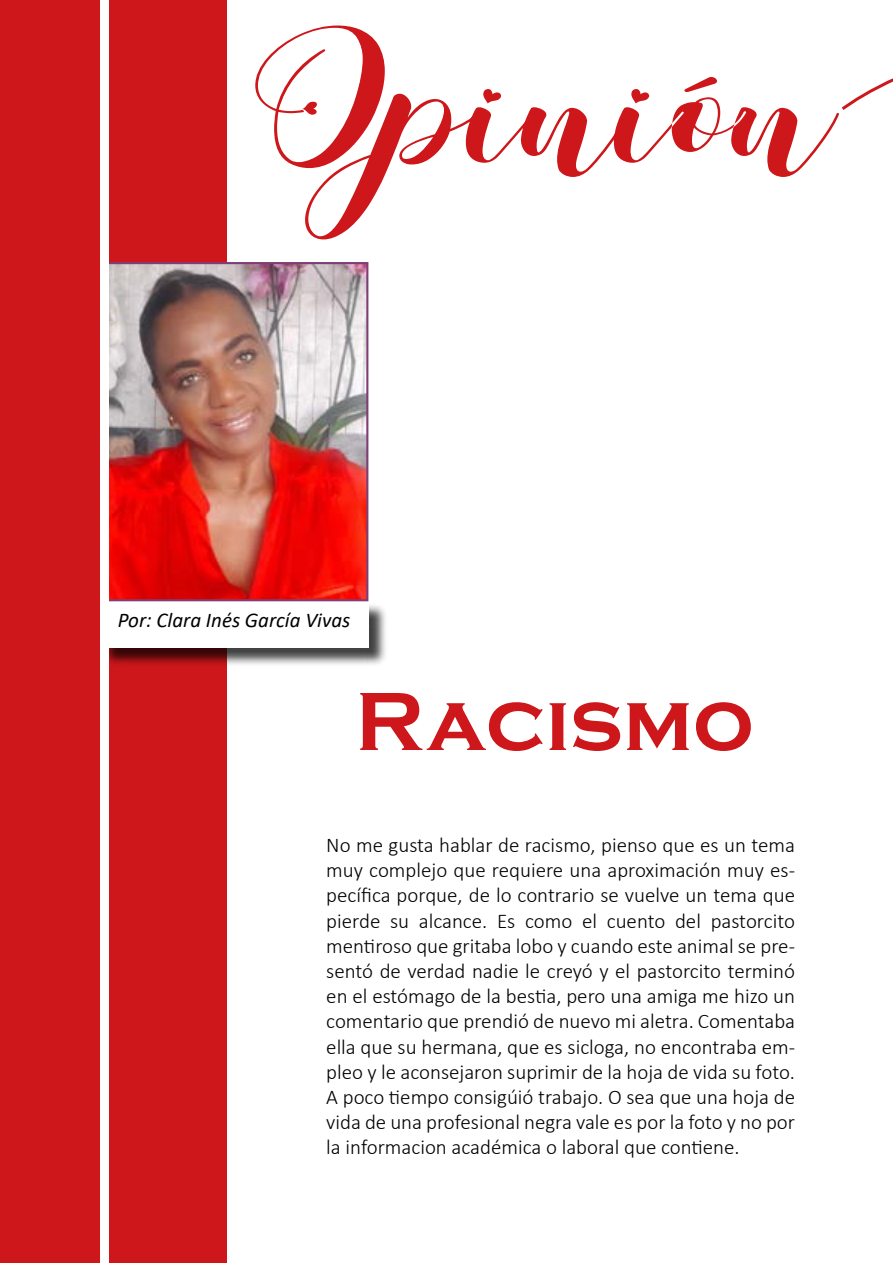
<style>
.page{position:relative;width:893px;height:1263px;background:#fff}
.page>*{position:absolute;margin:0;border:0;box-sizing:border-box;transform-origin:0 0}
.t1{font:700 85.5px "Copperplate Gothic";color:#cd171a}
.t2{font:300 21px/25.2px "Calibri";color:#000;text-align:justify}
.t3{font:italic 21px "Calibri";color:#000}
</style>
<div class="page">
<div style="left:0;top:0;width:226px;height:1263px;background:#cd171a"></div>
<svg style="left:255px;top:26px;width:584px;height:213px"></svg>
<div style="left:102px;top:604px;width:285px;height:63px;background:#000;opacity:.75"></div>
<div style="left:100px;top:601px;width:268px;height:47px;background:#fff"></div>
<img style="left:108px;top:265px;width:257px;height:333px">
<div style="left:103px;top:262px;width:265px;height:339px;border:2px solid #803d74"></div>
<div style="left:100px;top:0;width:8px;height:1263px;background:#fff"></div>
<svg style="left:841px;top:78px;width:52px;height:32px"></svg>
<p class="t3" style="left:118px;top:605px;width:234px">Por: Clara Inés García Vivas</p>
<h1 class="t1" style="left:355px;top:674px;width:400px">Racismo</h1>
<p class="t2" style="left:326px;top:832px;width:470px">No me gusta hablar de racismo, pienso que es un tema muy complejo que requiere una aproximación muy es&shy;pecífica porque, de lo contrario se vuelve un tema que pierde su alcance. Es como el cuento del pastorcito mentiroso que gritaba lobo y cuando este animal se pre&shy;sentó de verdad nadie le creyó y el pastorcito terminó en el estómago de la bestia, pero una amiga me hizo un comentario que prendió de nuevo mi aletra. Comentaba ella que su hermana, que es sicloga, no encontraba em&shy;pleo y le aconsejaron suprimir de la hoja de vida su foto.<br>A poco tiempo consigúió trabajo. O sea que una hoja de vida de una profesional negra vale es por la foto y no por la informacion académica o laboral que contiene.</p>
</div>
